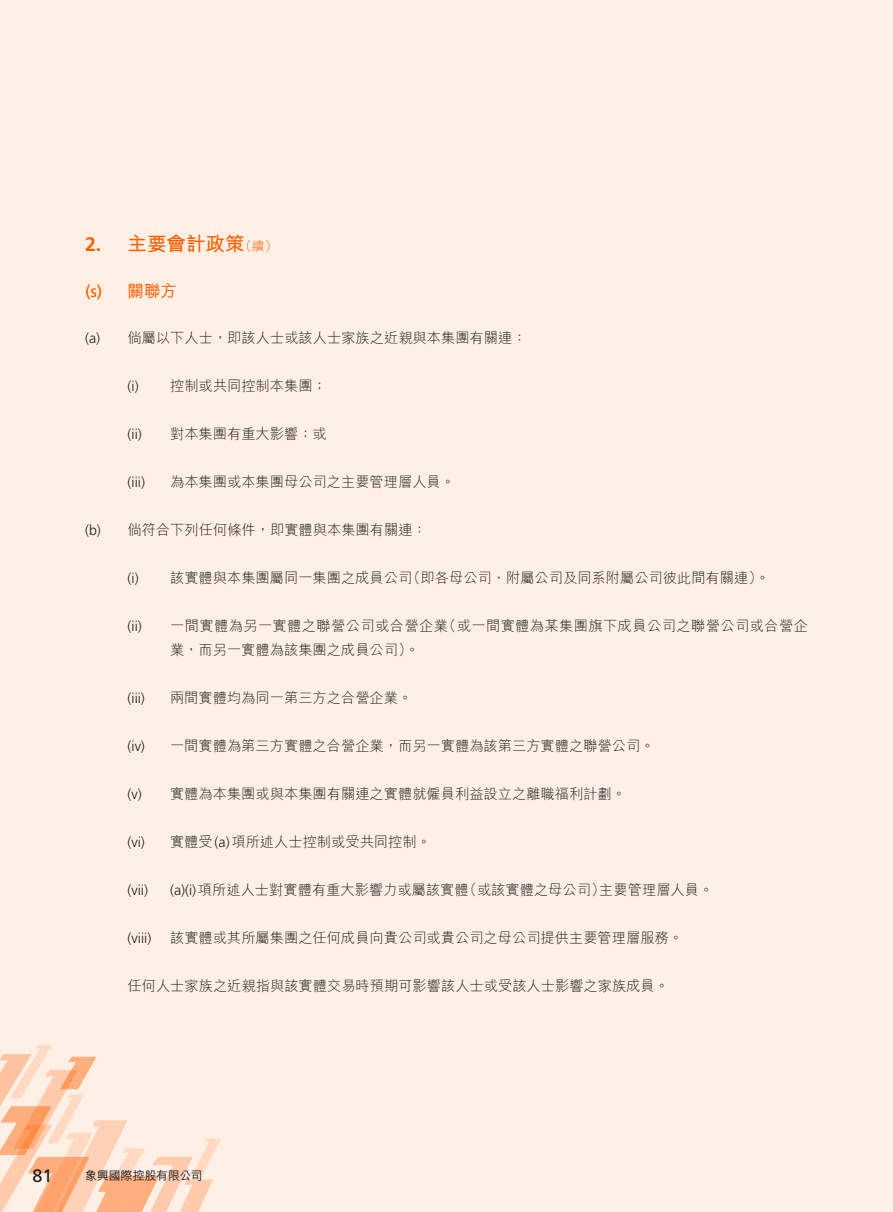
<style>
.page{position:relative;width:893px;height:1212px;background:#fff}
.page>*{position:absolute;margin:0;border:0;box-sizing:border-box;transform-origin:0 0}
.t1{font:700 19.5px "M Hei HK";color:#ff5e00}
.t2{font:18px "Frutiger LT Std";color:#1d1d1b}
.t3{font:16.5px "Frutiger LT Std";color:#ff5e00}
.t4{font:300 14.25px "M Hei HK";color:#1d1d1b}
.t5{font:300 14.25px/24px "M Hei HK";letter-spacing:.03em;color:#1d1d1b}
.t6{font:300 14.25px "Frutiger LT Std";color:#1d1d1b}
.t7{font:500 12px "M Hei HK";letter-spacing:-.015em;color:#1d1d1b}
.s1{font-family:"Frutiger LT Std"}
.s2{font-weight:300;font-size:12.75px}
.s3{font-family:"M Hei HK";font-weight:500}
</style>
<div class="page">
<div style="left:0;top:0;width:892px;height:1212px;background:#ffefe5"></div>
<svg style="left:0;top:1045px;width:221px;height:167px"></svg>
<h1 class="t1" style="left:85px;top:230px;width:194px"><span class="s1">2.</span> 主要會計政策<span class="s2">（續）</span></h1>
<p class="t3" style="left:85px;top:281px;width:94px">(s) <span class="s3">關聯方</span></p>
<p class="t4" style="left:85px;top:330px;width:443px"><span class="s1">(a)</span> 倘屬以下人士，即該人士或該人士家族之近親與本集團有關連：</p>
<p class="t4" style="left:128px;top:378px;width:201px"><span class="s1">(i)</span> 控制或共同控制本集團；</p>
<p class="t4" style="left:128px;top:426px;width:201px"><span class="s1">(ii)</span> 對本集團有重大影響；或</p>
<p class="t6" style="left:128px;top:474px;width:19px">(iii)</p>
<p class="t4" style="left:170px;top:474px;width:287px">為本集團或本集團母公司之主要管理層人員。</p>
<p class="t4" style="left:85px;top:522px;width:343px"><span class="s1">(b)</span> 倘符合下列任何條件，即實體與本集團有關連：</p>
<p class="t4" style="left:128px;top:570px;width:644px"><span class="s1">(i)</span> 該實體與本集團屬同一集團之成員公司（即各母公司、附屬公司及同系附屬公司彼此間有關連）。</p>
<p class="t5" style="left:170px;top:613px;width:639px;text-indent:-42px"><span class="s1">(ii)</span> 一間實體為另一實體之聯營公司或合營企業（或一間實體為某集團旗下成員公司之聯營公司或合營企業，而另一實體為該集團之成員公司）。</p>
<p class="t6" style="left:128px;top:690px;width:19px">(iii)</p>
<p class="t4" style="left:170px;top:690px;width:244px">兩間實體均為同一第三方之合營企業。</p>
<p class="t4" style="left:128px;top:738px;width:529px"><span class="s1">(iv)</span> 一間實體為第三方實體之合營企業，而另一實體為該第三方實體之聯營公司。</p>
<p class="t4" style="left:128px;top:786px;width:500px"><span class="s1">(v)</span> 實體為本集團或與本集團有關連之實體就僱員利益設立之離職福利計劃。</p>
<p class="t4" style="left:128px;top:834px;width:305px"><span class="s1">(vi)</span> 實體受<span class="s1">(a)</span>項所述人士控制或受共同控制。</p>
<p class="t6" style="left:128px;top:882px;width:22px">(vii)</p>
<p class="t4" style="left:170px;top:882px;width:545px"><span class="s1">(a)(i)</span>項所述人士對實體有重大影響力或屬該實體（或該實體之母公司）主要管理層人員。</p>
<p class="t6" style="left:128px;top:930px;width:25px">(viii)</p>
<p class="t4" style="left:170px;top:930px;width:514px">該實體或其所屬集團之任何成員向貴公司或貴公司之母公司提供主要管理層服務。</p>
<p class="t4" style="left:128px;top:978px;width:543px">任何人士家族之近親指與該實體交易時預期可影響該人士或受該人士影響之家族成員。</p>
<p class="t2" style="left:33px;top:1165px;width:22px">81</p>
<p class="t7" style="left:85px;top:1167px;width:119px">象興國際控股有限公司</p>
</div>
